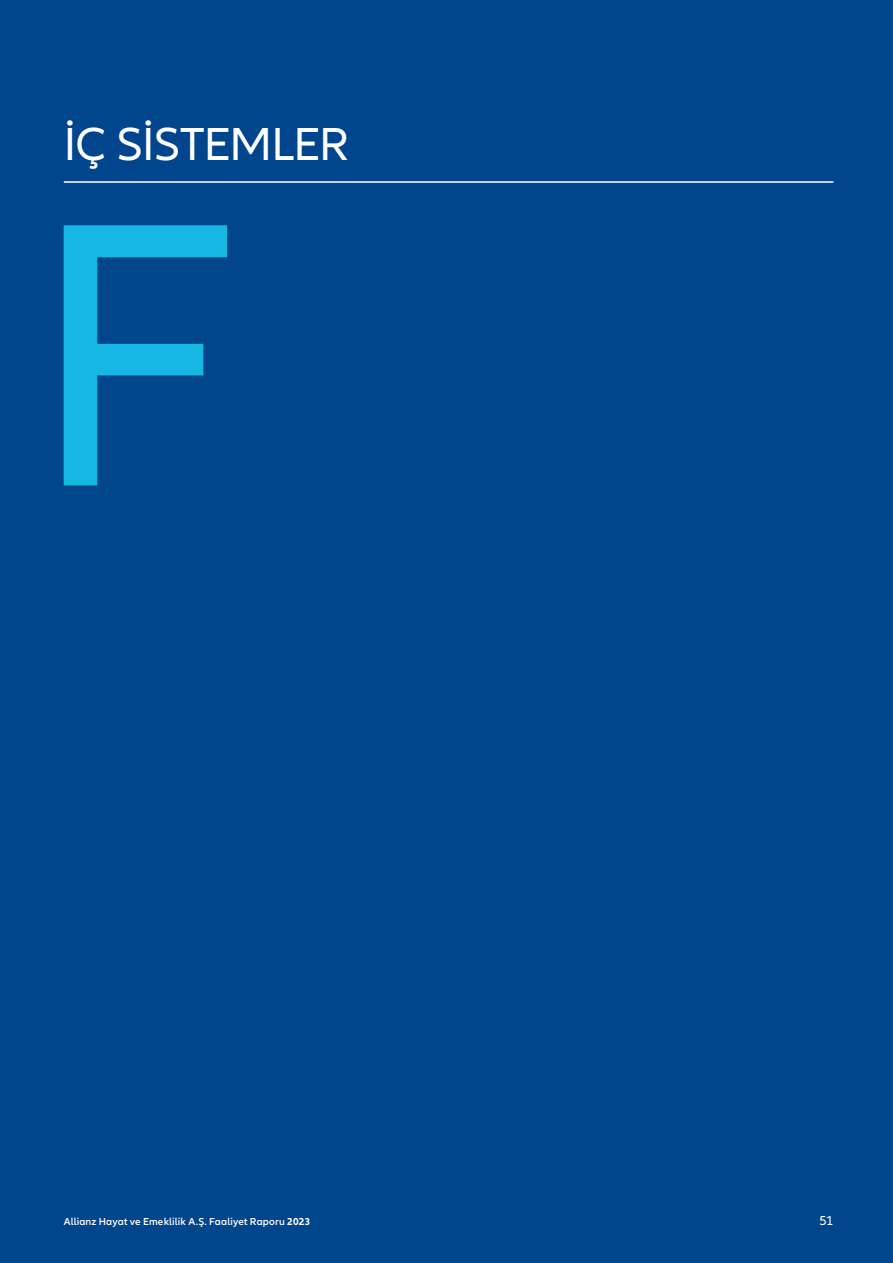
<style>
.page{position:relative;width:893px;height:1263px;background:#01468c}
.page>*{position:absolute;margin:0;border:0;box-sizing:border-box;transform-origin:0 0}
.Allianz_SeperatorHarf{font:390px "Allianz Neo";color:#16b8e3}
.Allianz_SeperatorBaslik{font:48px "Allianz Neo";letter-spacing:-.015em;color:#fff}
.t1{font:13.5px "Allianz Neo";color:#fff}
.t2{font:600 10.5px "Allianz Neo";letter-spacing:.015em;color:#fff}
.t3{font:600 10.5px "Allianz Neo";color:#01468c}
.s1{font-weight:700;color:#01468c}
</style>
<div class="page">
<hr style="left:64px;top:181px;width:769px;height:2px;background:#fff">
<p class="Allianz_SeperatorBaslik" style="left:64px;top:117px;width:287px">İÇ SISTEMLER</p>
<p class="Allianz_SeperatorHarf" style="left:30px;top:134px;width:209px">F</p>
<p class="t2" style="left:64px;top:1215px;width:249px">Allianz Hayat ve Emeklilik A.Ş. Faaliyet Raporu <span class="s1">2023</span></p>
<p class="t1" style="left:819px;top:1213px;width:16px">51</p>
<p class="t3" style="left:175px;top:1215px;width:3px">̇</p>
</div>
